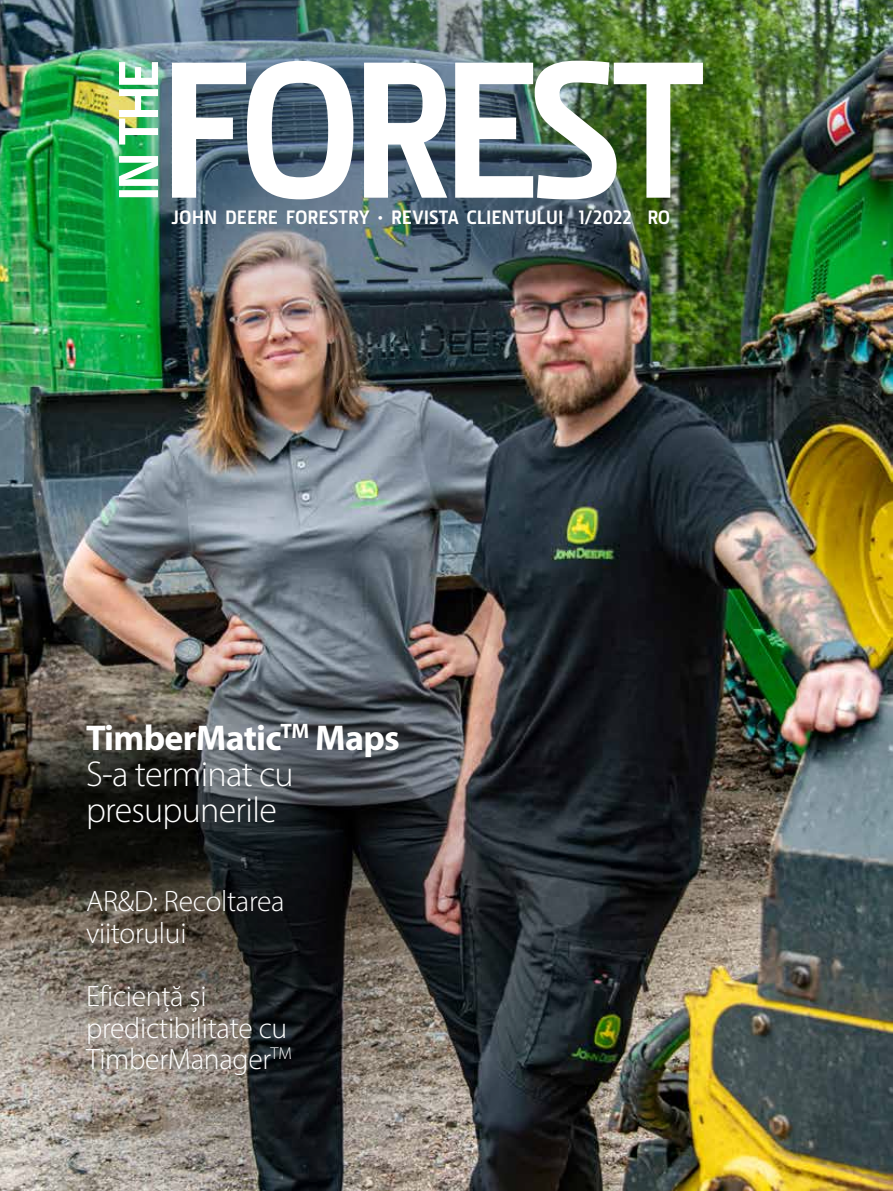
<style>
.page{position:relative;width:893px;height:1191px;background:#fff}
.page>*{position:absolute;margin:0;border:0;box-sizing:border-box;transform-origin:0 0}
.t1{font:300 36px/36px "Myriad Pro";letter-spacing:-.02em;color:#fff}
.t2{font:300 29.55px/31.5px "Myriad Pro";letter-spacing:-.01em;color:#fff}
.t3{font:700 19.65px "JD Sans Pro";color:#fff}
.s1{font-weight:700}
</style>
<div class="page">
<img style="left:0;top:0;width:893px;height:1191px">
<img style="left:0;top:610px;width:553px;height:581px">
<img style="left:40px;top:0;width:635px;height:402px">
<svg style="left:119px;top:62px;width:39px;height:83px"></svg>
<svg style="left:119px;top:156px;width:39px;height:41px"></svg>
<img style="left:172px;top:61px;width:531px;height:138px">
<p class="t3" style="left:172px;top:205px;width:500px">JOHN DEERE FORESTRY • REVISTA CLIENTULUI 1/2022 RO</p>
<p class="t1" style="left:86px;top:719px;width:315px"><span class="s1">TimberMatic</span><sup>TM</sup> <span class="s1">Maps<br></span>S-a terminat cu presupunerile</p>
<p class="t2" style="left:86px;top:885px;width:200px">AR&amp;D: Recoltarea viitorului</p>
<p class="t2" style="left:86px;top:980px;width:207px">Eficiență și predictibilitate cu<br>TimberManager<sup>TM</sup></p>
</div>
